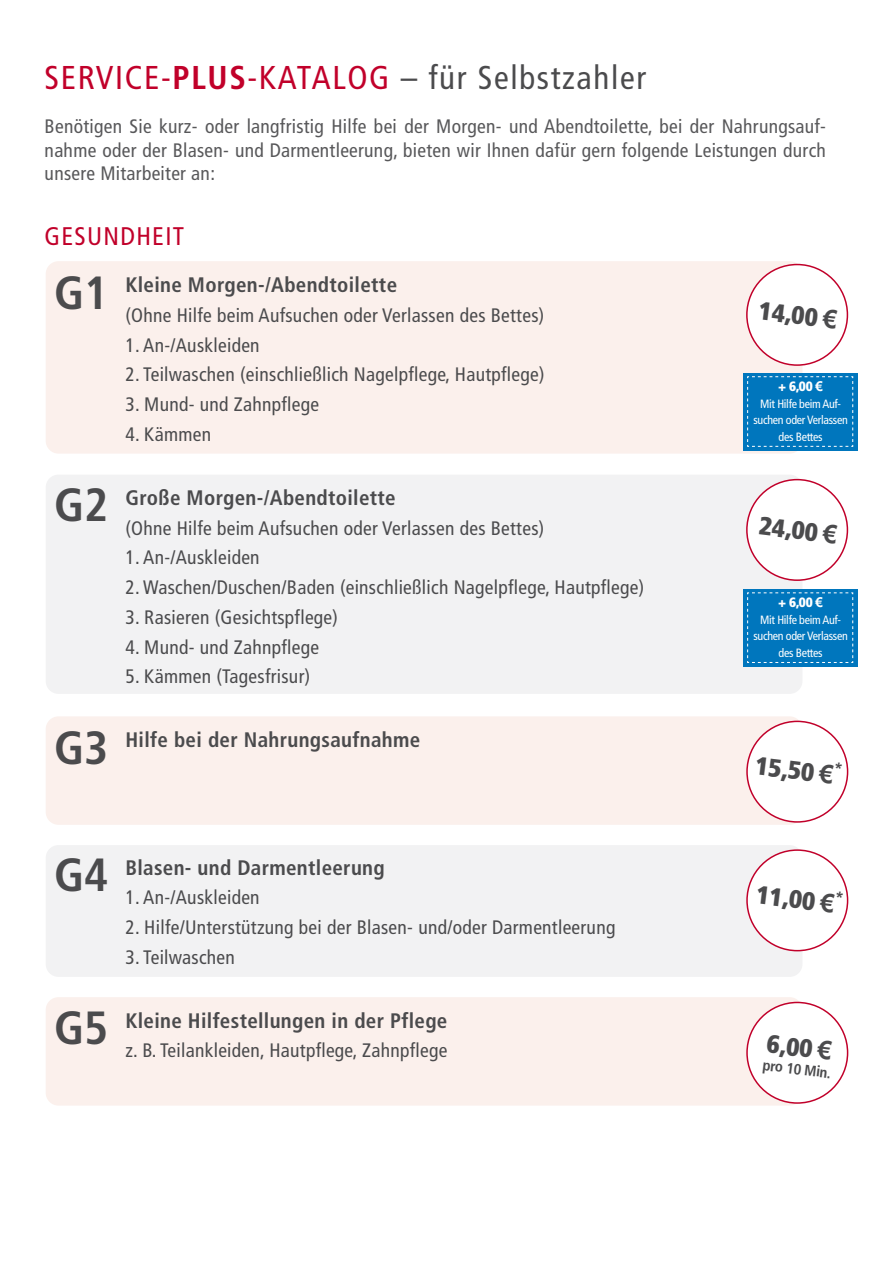
<style>
.page{position:relative;width:893px;height:1263px;background:#fff}
.page>*{position:absolute;margin:0;border:0;box-sizing:border-box;transform-origin:0 0}
.t1{font:condensed 33px "Frutiger";letter-spacing:.05em;color:#c1002a}
.t2{font:condensed 25.5px "Frutiger";letter-spacing:.05em;color:#c1002a}
.t3{font:900 condensed 25.35px "Frutiger";color:#4b4b4d}
.t4{font:700 condensed 21px "Frutiger";letter-spacing:.015em;color:#4b4b4d}
.t5{font:condensed 19.5px "Frutiger";letter-spacing:.015em;color:#4b4b4d}
.t6{font:condensed 19.5px/23.4px "Frutiger";letter-spacing:.015em;color:#58585a;text-align:justify}
.t7{font:700 condensed 15px "Frutiger";color:#4b4b4d}
.t8{font:900 condensed 13.5px "Frutiger";color:#fff}
.t9{font:condensed 12px/16.5px "Frutiger";letter-spacing:-.025em;color:#fff;text-align:center}
.s1{font-weight:700}
.s2{color:#4b4b4d}
.s3{font-size:46.5px}
.s4{font-family:"Arial";font-weight:700;font-stretch:normal}
</style>
<div class="page">
<div style="left:46px;top:716px;width:756px;height:109px;background:#fbf0ec;border-radius:13px"></div>
<div style="left:46px;top:997px;width:756px;height:108px;background:#fbf0ec;border-radius:13px"></div>
<div style="left:46px;top:261px;width:756px;height:193px;background:#fbf0ec;border-radius:13px"></div>
<div style="left:46px;top:475px;width:756px;height:219px;background:#f2f2f3;border-radius:13px"></div>
<div style="left:46px;top:845px;width:756px;height:132px;background:#f2f2f3;border-radius:13px"></div>
<div style="left:747px;top:265px;width:100px;height:100px;background:#fff;border-radius:50%"></div>
<div style="left:746px;top:264px;width:102px;height:102px;border:2px solid #c1002a;border-radius:50%"></div>
<div style="left:747px;top:480px;width:100px;height:100px;background:#fff;border-radius:50%"></div>
<div style="left:746px;top:479px;width:102px;height:102px;border:2px solid #c1002a;border-radius:50%"></div>
<div style="left:743px;top:373px;width:114px;height:78px;background:#0076bd"></div>
<svg style="left:747px;top:376px;width:106px;height:71px"></svg>
<div style="left:743px;top:589px;width:114px;height:78px;background:#0076bd"></div>
<svg style="left:747px;top:592px;width:106px;height:71px"></svg>
<div style="left:747px;top:850px;width:101px;height:101px;background:#fff;border-radius:50%"></div>
<div style="left:746px;top:849px;width:102px;height:102px;border:2px solid #c1002a;border-radius:50%"></div>
<div style="left:747px;top:721px;width:101px;height:101px;background:#fff;border-radius:50%"></div>
<div style="left:746px;top:721px;width:102px;height:102px;border:2px solid #c1002a;border-radius:50%"></div>
<div style="left:747px;top:1002px;width:101px;height:101px;background:#fff;border-radius:50%"></div>
<div style="left:746px;top:1002px;width:102px;height:102px;border:2px solid #c1002a;border-radius:50%"></div>
<h1 class="t1" style="left:45px;top:58px;width:603px">SERVICE-<span class="s1">PLUS</span>-KATALOG <span class="s2">– für Selbstzahler</span></h1>
<p class="t6" style="left:45px;top:115px;width:783px">Benötigen Sie kurz- oder langfristig Hilfe bei der Morgen- und Abendtoilette, bei der Nahrungsauf&shy;nahme oder der Blasen- und Darmentleerung, bieten wir Ihnen dafür gern folgende Leistungen durch unsere Mitarbeiter an:</p>
<h2 class="t2" style="left:45px;top:222px;width:141px">GESUNDHEIT</h2>
<p class="t4" style="left:54px;top:272px;width:344px"><span class="s3">G1</span> Kleine Morgen-/Abendtoilette</p>
<p class="t5" style="left:125px;top:304px;width:420px">(Ohne Hilfe beim Aufsuchen oder Verlassen des Bettes)</p>
<p class="t5" style="left:125px;top:334px;width:136px">1. An-/Auskleiden</p>
<p class="t5" style="left:125px;top:363px;width:420px">2. Teilwaschen (einschließlich Nagelpflege, Hautpflege)</p>
<p class="t5" style="left:125px;top:393px;width:195px">3. Mund- und Zahnpflege</p>
<p class="t5" style="left:125px;top:423px;width:87px">4. Kämmen</p>
<p class="t4" style="left:54px;top:485px;width:343px"><span class="s3">G2</span> Große Morgen-/Abendtoilette</p>
<p class="t5" style="left:125px;top:516px;width:420px">(Ohne Hilfe beim Aufsuchen oder Verlassen des Bettes)</p>
<p class="t5" style="left:125px;top:546px;width:136px">1. An-/Auskleiden</p>
<p class="t5" style="left:125px;top:576px;width:520px">2. Waschen/Duschen/Baden (einschließlich Nagelpflege, Hautpflege)</p>
<p class="t5" style="left:125px;top:606px;width:214px">3. Rasieren (Gesichtspflege)</p>
<p class="t5" style="left:125px;top:635px;width:195px">4. Mund- und Zahnpflege</p>
<p class="t5" style="left:125px;top:665px;width:186px">5. Kämmen (Tagesfrisur)</p>
<p class="t4" style="left:54px;top:727px;width:368px"><span class="s3">G3</span> Hilfe bei der Nahrungsaufnahme</p>
<p class="t4" style="left:54px;top:855px;width:332px"><span class="s3">G4</span> Blasen- und Darmentleerung</p>
<p class="t5" style="left:125px;top:886px;width:136px">1. An-/Auskleiden</p>
<p class="t5" style="left:125px;top:916px;width:491px">2. Hilfe/Unterstützung bei der Blasen- und/oder Darmentleerung</p>
<p class="t5" style="left:125px;top:946px;width:111px">3. Teilwaschen</p>
<p class="t4" style="left:54px;top:1008px;width:395px"><span class="s3">G5</span> Kleine Hilfestellungen in der Pflege</p>
<p class="t5" style="left:125px;top:1039px;width:323px">z. B. Teilankleiden, Hautpflege, Zahnpflege</p>
<p class="t3" style="left:761px;top:295px;width:80px;rotate:7deg">14,00 <span class="s4">€</span></p>
<p class="t8" style="left:778px;top:378px;width:46px">+ 6,00 <span class="s4">€</span></p>
<p class="t9" style="left:753px;top:395px;width:96px">Mit Hilfe beim Auf&shy;suchen oder Verlassen des Bettes</p>
<p class="t3" style="left:761px;top:510px;width:80px;rotate:7deg">24,00 <span class="s4">€</span></p>
<p class="t8" style="left:778px;top:594px;width:46px">+ 6,00 <span class="s4">€</span></p>
<p class="t9" style="left:753px;top:611px;width:96px">Mit Hilfe beim Auf&shy;suchen oder Verlassen des Bettes</p>
<p class="t3" style="left:757px;top:750px;width:88px;rotate:7deg">15,50 <span class="s4">€</span><sup>*</sup></p>
<p class="t3" style="left:758px;top:879px;width:88px;rotate:7deg">11,00 <span class="s4">€</span><sup>*</sup></p>
<p class="t3" style="left:769px;top:1028px;width:67px;rotate:7deg">6,00 <span class="s4">€</span></p>
<p class="t7" style="left:764px;top:1056px;width:70px;rotate:7deg">pro 10 Min.</p>
</div>
